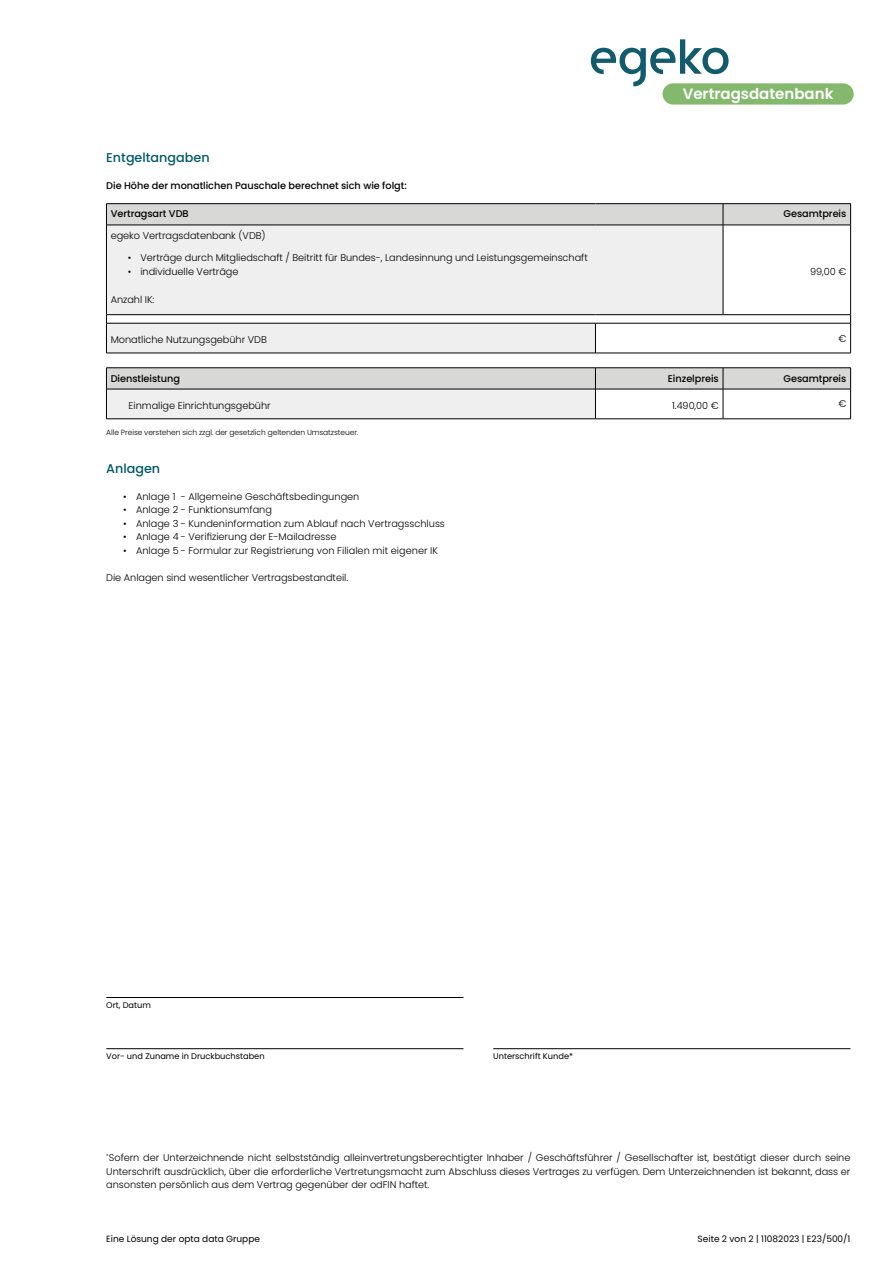
<style>
.page{position:relative;width:893px;height:1263px;background:#fff}
.page>*{position:absolute;margin:0;border:0;box-sizing:border-box;transform-origin:0 0}
.t1{font:600 15px "Poppins";color:#fff}
.t2{font:500 12.75px "Poppins";color:#02596b}
.t3{font:300 9.75px/13.5px "Poppins";letter-spacing:-.005em;color:#000;text-align:justify}
.t4{font:500 9.75px "Poppins";letter-spacing:-.005em;color:#000}
.t5{font:9px "Poppins";color:#000}
.t6{font:8.25px "Poppins";color:#000}
.t7{font:300 7.5px "Poppins";letter-spacing:-.01em;color:#000}
</style>
<div class="page">
<hr style="left:106px;top:1048px;width:357px;height:1px;background:#000">
<hr style="left:106px;top:997px;width:357px;height:1px;background:#000">
<hr style="left:493px;top:1048px;width:357px;height:1px;background:#000">
<svg style="left:107px;top:226px;width:616px;height:127px;fill:#efefef"></svg>
<hr style="left:106px;top:203px;width:489px;height:1px;background:#000">
<hr style="left:595px;top:203px;width:128px;height:1px;background:#000">
<hr style="left:723px;top:203px;width:128px;height:1px;background:#000">
<svg style="left:106px;top:204px;width:745px;height:21px;background:#cfcfce"></svg>
<hr style="left:106px;top:225px;width:489px;height:1px;background:#000">
<hr style="left:106px;top:225px;width:1px;height:90px;background:#000">
<hr style="left:595px;top:225px;width:128px;height:1px;background:#000">
<hr style="left:723px;top:225px;width:128px;height:1px;background:#000">
<hr style="left:723px;top:225px;width:1px;height:90px;background:#000">
<hr style="left:850px;top:225px;width:1px;height:90px;background:#000">
<hr style="left:106px;top:314px;width:489px;height:1px;background:#000">
<hr style="left:595px;top:314px;width:128px;height:1px;background:#000">
<hr style="left:723px;top:314px;width:128px;height:1px;background:#000">
<hr style="left:106px;top:323px;width:489px;height:1px;background:#000">
<hr style="left:106px;top:323px;width:1px;height:30px;background:#000">
<hr style="left:595px;top:323px;width:128px;height:1px;background:#000">
<hr style="left:595px;top:323px;width:1px;height:30px;background:#000">
<hr style="left:723px;top:323px;width:128px;height:1px;background:#000">
<hr style="left:850px;top:323px;width:1px;height:30px;background:#000">
<hr style="left:106px;top:353px;width:489px;height:1px;background:#000">
<hr style="left:595px;top:353px;width:128px;height:1px;background:#000">
<hr style="left:723px;top:353px;width:128px;height:1px;background:#000">
<div style="left:106px;top:389px;width:489px;height:30px;background:#efefef"></div>
<hr style="left:106px;top:367px;width:489px;height:1px;background:#000">
<hr style="left:595px;top:367px;width:128px;height:1px;background:#000">
<hr style="left:723px;top:367px;width:128px;height:1px;background:#000">
<svg style="left:106px;top:368px;width:745px;height:21px;background:#cfcfce"></svg>
<hr style="left:106px;top:389px;width:489px;height:1px;background:#000">
<hr style="left:106px;top:389px;width:1px;height:30px;background:#000">
<hr style="left:595px;top:389px;width:128px;height:1px;background:#000">
<hr style="left:595px;top:389px;width:1px;height:30px;background:#000">
<hr style="left:723px;top:389px;width:128px;height:1px;background:#000">
<hr style="left:723px;top:389px;width:1px;height:30px;background:#000">
<hr style="left:850px;top:389px;width:1px;height:30px;background:#000">
<hr style="left:106px;top:419px;width:489px;height:1px;background:#000">
<hr style="left:595px;top:419px;width:128px;height:1px;background:#000">
<hr style="left:723px;top:419px;width:128px;height:1px;background:#000">
<svg style="left:591px;top:39px;width:138px;height:48px"></svg>
<div style="left:649px;top:79px;width:141px;height:22px;background:#fff"></div>
<div style="left:662px;top:83px;width:192px;height:22px;background:#84b96d;border-radius:11px"></div>
<h1 class="t1" style="left:683px;top:85px;width:152px">Vertragsdatenbank</h1>
<h2 class="t2" style="left:106px;top:150px;width:105px">Entgeltangaben</h2>
<p class="t4" style="left:106px;top:180px;width:302px">Die Höhe der monatlichen Pauschale berechnet sich wie folgt:</p>
<p class="t4" style="left:111px;top:208px;width:79px">Vertragsart VDB</p>
<p class="t4" style="left:783px;top:208px;width:64px">Gesamtpreis</p>
<p class="t3" style="left:111px;top:229px;width:156px">egeko Vertragsdatenbank (VDB)</p>
<p class="t3" style="left:128px;top:251px;width:462px">• Verträge durch Mitgliedschaft / Beitritt für Bundes-, Landesinnung und Leistungsgemeinschaft</p>
<p class="t3" style="left:128px;top:265px;width:112px">• individuelle Verträge</p>
<p class="t3" style="left:111px;top:293px;width:45px">Anzahl IK:</p>
<p class="t3" style="left:810px;top:265px;width:38px">99,00 €</p>
<p class="t3" style="left:111px;top:333px;width:158px">Monatliche Nutzungsgebühr VDB</p>
<p class="t3" style="left:838px;top:331px;width:9px">€</p>
<p class="t4" style="left:111px;top:372px;width:71px">Dienstleistung</p>
<p class="t4" style="left:668px;top:372px;width:52px">Einzelpreis</p>
<p class="t4" style="left:783px;top:372px;width:64px">Gesamtpreis</p>
<p class="t3" style="left:129px;top:399px;width:144px">Einmalige Einrichtungsgebühr</p>
<p class="t3" style="left:672px;top:399px;width:48px">1.490,00 €</p>
<p class="t3" style="left:838px;top:397px;width:9px">€</p>
<p class="t7" style="left:106px;top:428px;width:254px">Alle Preise verstehen sich zzgl. der gesetzlich geltenden Umsatzsteuer.</p>
<h2 class="t2" style="left:106px;top:461px;width:55px">Anlagen</h2>
<p class="t3" style="left:123px;top:489px;width:238px">• Anlage 1 - Allgemeine Geschäftsbedingungen</p>
<p class="t3" style="left:123px;top:503px;width:150px">• Anlage 2 - Funktionsumfang</p>
<p class="t3" style="left:123px;top:516px;width:323px">• Anlage 3 - Kundeninformation zum Ablauf nach Vertragsschluss</p>
<p class="t3" style="left:123px;top:530px;width:215px">• Anlage 4 - Verifizierung der E-Mailadresse</p>
<p class="t3" style="left:123px;top:543px;width:316px">• Anlage 5 - Formular zur Registrierung von Filialen mit eigener IK</p>
<p class="t3" style="left:106px;top:570px;width:243px">Die Anlagen sind wesentlicher Vertragsbestandteil.</p>
<p class="t6" style="left:106px;top:1000px;width:46px">Ort, Datum</p>
<p class="t6" style="left:106px;top:1052px;width:160px">Vor- und Zuname in Druckbuchstaben</p>
<p class="t6" style="left:493px;top:1052px;width:81px">Unterschrift Kunde*</p>
<p class="t3" style="left:106px;top:1151px;width:746px"><sup>*</sup>Sofern der Unterzeichnende nicht selbstständig alleinvertretungsberechtigter Inhaber / Geschäftsführer / Gesellschafter ist, bestätigt dieser durch seine Unterschrift ausdrücklich, über die erforderliche Vertretungsmacht zum Abschluss dieses Vertrages zu verfügen. Dem Unterzeichnenden ist bekannt, dass er ansonsten persönlich aus dem Vertrag gegenüber der odFIN haftet.</p>
<p class="t5" style="left:106px;top:1234px;width:155px">Eine Lösung der opta data Gruppe</p>
<p class="t5" style="left:698px;top:1234px;width:154px">Seite 2 von 2 | 11082023 | E23/500/1</p>
</div>
